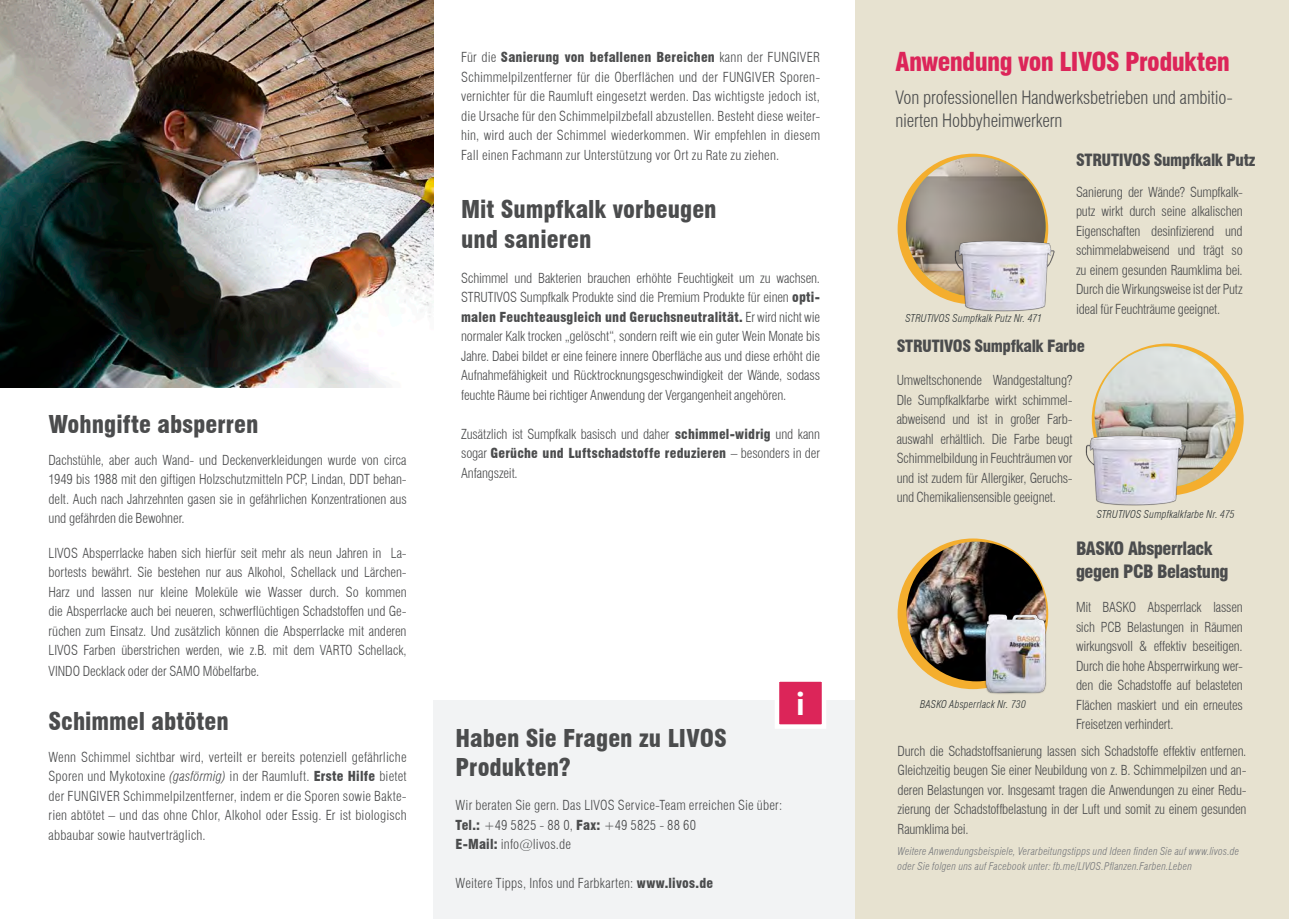
<style>
.page{position:relative;width:1289px;height:919px;background:#fff}
.page>*{position:absolute;margin:0;border:0;box-sizing:border-box;transform-origin:0 0}
.t1{font:700 30px "Ubuntu";color:#fff}
.t2{font:900 condensed 25.5px "Swiss 721 BT";letter-spacing:-.025em;color:#dc2559}
.t3{font:900 condensed 24px/28.5px "Swiss 721 BT";color:#4b4c4d}
.t4{font:300 condensed 18px/22.5px "Swiss 721 BT";letter-spacing:-.01em;color:#4b4c4d}
.t5{font:900 condensed 18px/22.5px "Swiss 721 BT";letter-spacing:-.03em;color:#4b4c4d}
.t6{font:900 condensed 16.5px "Swiss 721 BT";letter-spacing:-.025em;color:#4b4c4d}
.Fließtext{font:300 condensed 13.5px/19.5px "Swiss 721 BT";letter-spacing:-.01em;color:#4b4c4d;text-align:justify}
.Fließtext-2{font:300 condensed 13.5px "Swiss 721 BT";letter-spacing:.015em;color:#4b4c4d}
.Fließtext-3{font:300 condensed 13.5px "Swiss 721 BT";letter-spacing:.01em;color:#4b4c4d}
.t7{font:italic 300 condensed 10.5px/15px "Swiss 721 BT";letter-spacing:.02em;color:#76787b}
.t8{font:italic 300 condensed 10.5px "Swiss 721 BT";letter-spacing:.02em;color:#303637}
.s1{font-style:italic}
.s2{font-weight:900}
</style>
<div class="page">
<div style="left:855px;top:0;width:433px;height:918px;background:#e7e2d0"></div>
<svg style="left:897px;top:154px;width:151px;height:150px"></svg>
<img style="left:905px;top:157px;width:140px;height:139px;border-radius:70px">
<svg style="left:897px;top:538px;width:151px;height:151px;background:#f1b039"></svg>
<div style="left:433px;top:699px;width:422px;height:219px;background:#f2f3f4"></div>
<div style="left:774px;top:677px;width:52px;height:51px;background:#dc2559;border:4px solid #fff"></div>
<svg style="left:1091px;top:343px;width:152px;height:152px"></svg>
<img style="left:1094px;top:346px;width:141px;height:141px;border-radius:70px">
<img style="left:0;top:0;width:433px;height:387px">
<img style="left:1085px;top:415px;width:146px;height:91px">
<img style="left:909px;top:221px;width:146px;height:91px">
<img style="left:906px;top:541px;width:140px;height:140px;border-radius:70px">
<img style="left:981px;top:610px;width:68px;height:84px">
<p class="t3" style="left:49px;top:410px;width:211px">Wohngifte absperren</p>
<p class="Fließtext" style="left:49px;top:450px;width:359px">Dachstühle, aber auch Wand- und Deckenverkleidungen wurde von circa 1949 bis 1988 mit den giftigen Holzschutzmitteln PCP, Lindan, DDT behan&shy;delt. Auch nach Jahrzehnten gasen sie in gefährlichen Konzentrationen aus und gefährden die Bewohner.</p>
<p class="Fließtext" style="left:49px;top:543px;width:359px">LIVOS Absperrlacke haben sich hierfür seit mehr als neun Jahren in La&shy;bortests bewährt. Sie bestehen nur aus Alkohol, Schellack und Lärchen-Harz und lassen nur kleine Moleküle wie Wasser durch. So kommen die Absperrlacke auch bei neueren, schwerflüchtigen Schadstoffen und Ge&shy;rüchen zum Einsatz. Und zusätzlich können die Absperrlacke mit anderen LIVOS Farben überstrichen werden, wie z.B. mit dem VARTO Schellack,</p>
<p class="Fließtext" style="left:49px;top:661px;width:212px">VINDO Decklack oder der SAMO Möbelfarbe.</p>
<p class="t3" style="left:49px;top:707px;width:182px">Schimmel abtöten</p>
<p class="Fließtext" style="left:49px;top:747px;width:359px">Wenn Schimmel sichtbar wird, verteilt er bereits potenziell gefährliche Sporen und Mykotoxine <span class="s1">(gasförmig)</span> in der Raumluft. <span class="s2">Erste Hilfe</span> bietet der FUNGIVER Schimmelpilzentferner, indem er die Sporen sowie Bakte&shy;rien abtötet – und das ohne Chlor, Alkohol oder Essig. Er ist biologisch abbaubar sowie hautverträglich.</p>
<p class="Fließtext" style="left:461px;top:47px;width:360px">Für die <span class="s2">Sanierung von befallenen Bereichen</span> kann der FUNGIVER Schimmelpilzentferner für die Oberflächen und der FUNGIVER Sporen&shy;vernichter für die Raumluft eingesetzt werden. Das wichtigste jedoch ist, die Ursache für den Schimmelpilzbefall abzustellen. Besteht diese weiter&shy;hin, wird auch der Schimmel wiederkommen. Wir empfehlen in diesem Fall einen Fachmann zur Unterstützung vor Ort zu Rate zu ziehen.</p>
<p class="t3" style="left:461px;top:195px;width:257px">Mit Sumpfkalk vorbeugen</p>
<p class="t3" style="left:461px;top:225px;width:132px">und sanieren</p>
<p class="Fließtext" style="left:461px;top:268px;width:360px">Schimmel und Bakterien brauchen erhöhte Feuchtigkeit um zu wachsen.<br>STRUTIVOS Sumpfkalk Produkte sind die Premium Produkte für einen <span class="s2">opti&shy;malen Feuchteausgleich und Geruchsneutralität.</span> Er wird nicht wie normaler Kalk trocken „gelöscht“, sondern reift wie ein guter Wein Monate bis Jahre. Dabei bildet er eine feinere innere Oberfläche aus und diese erhöht die Aufnahmefähigkeit und Rücktrocknungsgeschwindigkeit der Wände, sodass feuchte Räume bei richtiger Anwendung der Vergangenheit angehören.</p>
<p class="Fließtext" style="left:461px;top:424px;width:360px">Zusätzlich ist Sumpfkalk basisch und daher <span class="s2">schimmel-widrig</span> und kann sogar <span class="s2">Gerüche und Luftschadstoffe reduzieren</span> – besonders in der Anfangszeit.</p>
<p class="t3" style="left:455px;top:724px;width:272px">Haben Sie Fragen zu LIVOS<br>Produkten?</p>
<p class="Fließtext-2" style="left:455px;top:797px;width:328px">Wir beraten Sie gern. Das LIVOS Service-Team erreichen Sie über:</p>
<p class="Fließtext-3" style="left:455px;top:816px;width:242px"><span class="s2">Tel.:</span> +49 5825 - 88 0, <span class="s2">Fax:</span> +49 5825 - 88 60</p>
<p class="Fließtext-3" style="left:455px;top:836px;width:117px"><span class="s2">E-Mail:</span> info@livos.de</p>
<p class="Fließtext-2" style="left:455px;top:875px;width:259px">Weitere Tipps, Infos und Farbkarten: <span class="s2">www.livos.de</span></p>
<p class="t1" style="left:796px;top:685px;width:10px">i</p>
<p class="t2" style="left:895px;top:47px;width:336px">Anwendung von LIVOS Produkten</p>
<p class="t4" style="left:895px;top:86px;width:339px">Von professionellen Handwerksbetrieben und ambitio&shy;nierten Hobbyheimwerkern</p>
<p class="t8" style="left:905px;top:312px;width:138px">STRUTIVOS Sumpfkalk Putz Nr. 471</p>
<p class="t6" style="left:1075px;top:150px;width:181px">STRUTIVOS Sumpfkalk Putz</p>
<p class="Fließtext" style="left:1075px;top:182px;width:168px">Sanierung der Wände? Sumpfkalk&shy;putz wirkt durch seine alkalischen Eigenschaften desinfizierend und schimmelabweisend und trägt so zu einem gesunden Raumklima bei.<br>Durch die Wirkungsweise ist der Putz ideal für Feuchträume geeignet.</p>
<p class="t6" style="left:896px;top:336px;width:190px">STRUTIVOS Sumpfkalk Farbe</p>
<p class="Fließtext" style="left:896px;top:370px;width:177px">Umweltschonende Wandgestaltung?<br>DIe Sumpfkalkfarbe wirkt schimmel&shy;abweisend und ist in großer Farb&shy;auswahl erhältlich. Die Farbe beugt Schimmelbildung in Feuchträumen vor und ist zudem für Allergiker, Geruchs&shy;und Chemikaliensensible geeignet.</p>
<p class="t8" style="left:1096px;top:508px;width:139px">STRUTIVOS Sumpfkalkfarbe Nr. 475</p>
<p class="t8" style="left:920px;top:697px;width:107px">BASKO Absperrlack Nr. 730</p>
<p class="t5" style="left:1075px;top:537px;width:154px">BASKO Absperrlack gegen PCB Belastung</p>
<p class="Fließtext" style="left:1075px;top:597px;width:168px">Mit BASKO Absperrlack lassen sich PCB Belastungen in Räumen wirkungsvoll &amp; effektiv beseitigen.<br>Durch die hohe Absperrwirkung wer&shy;den die Schadstoffe auf belasteten Flächen maskiert und ein erneutes Freisetzen verhindert.</p>
<p class="Fließtext" style="left:897px;top:741px;width:350px">Durch die Schadstoffsanierung lassen sich Schadstoffe effektiv entfernen.<br>Gleichzeitig beugen Sie einer Neubildung von z. B. Schimmelpilzen und an&shy;deren Belastungen vor. Insgesamt tragen die Anwendungen zu einer Redu&shy;zierung der Schadstoffbelastung in der Luft und somit zu einem gesunden Raumklima bei.</p>
<p class="t7" style="left:897px;top:843px;width:343px">Weitere Anwendungsbeispiele, Verarbeitungstipps und Ideen finden Sie auf www.livos.de oder Sie folgen uns auf Facebook unter: fb.me/LIVOS.Pflanzen.Farben.Leben</p>
</div>
